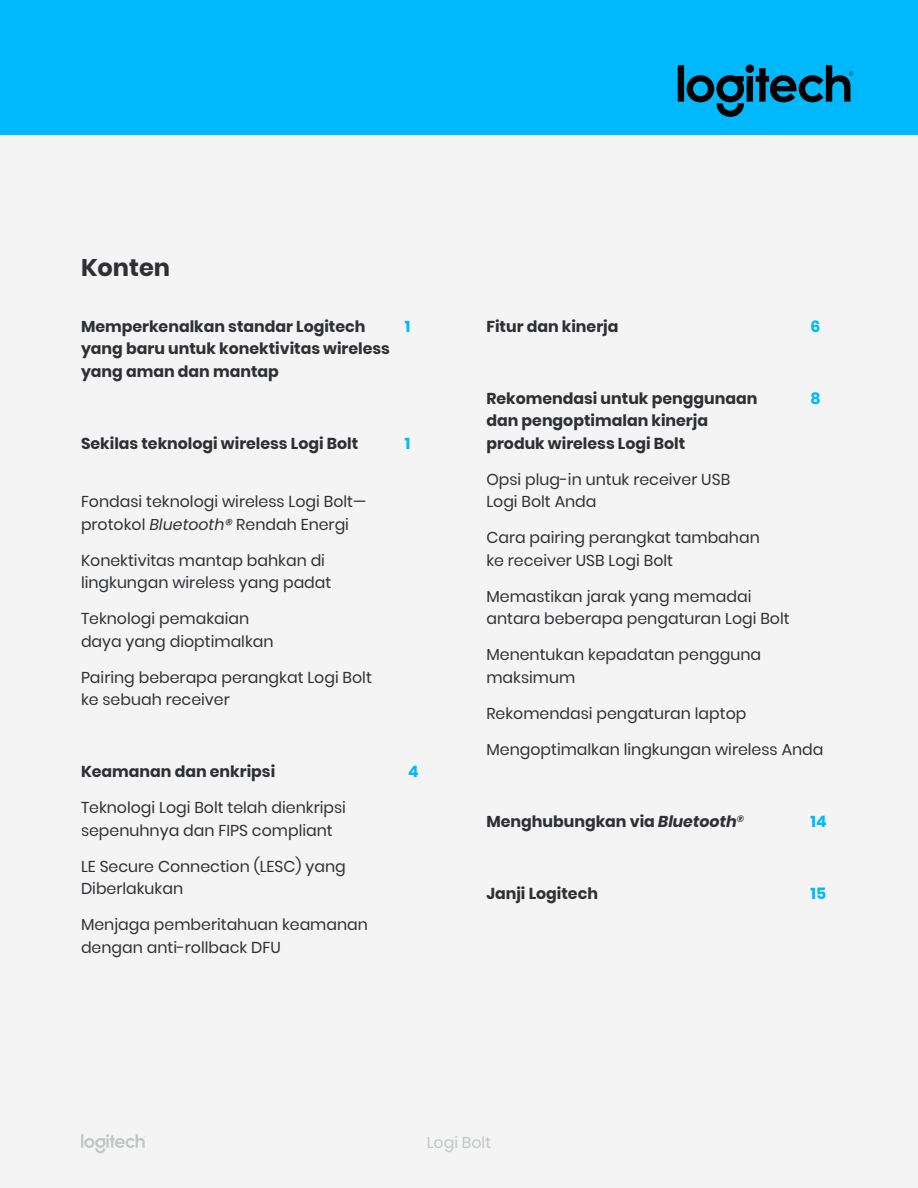
<style>
.page{position:relative;width:918px;height:1188px;background:#fff}
.page>*{position:absolute;margin:0;border:0;box-sizing:border-box;transform-origin:0 0}
.t1{font:700 24px "Poppins";color:#2e3033}
.t2{font:15.75px/22.5px "Poppins";color:#2e3033}
.t3{font:700 15.75px/22.5px "Poppins";color:#2e3033}
.t4{font:700 15.75px "Poppins";color:#00b8fc}
.t5{font:15.75px "Poppins";color:#c2c7c7}
.s1{font-style:italic}
</style>
<div class="page">
<div style="left:0;top:135px;width:918px;height:1053px;background:#f4f4f4"></div>
<div style="left:0;top:0;width:918px;height:135px;background:#00b8fc"></div>
<svg style="left:81px;top:1134px;width:65px;height:19px"></svg>
<svg style="left:678px;top:65px;width:176px;height:52px"></svg>
<h1 class="t1" style="left:81px;top:253px;width:91px">Konten</h1>
<p class="t3" style="left:81px;top:315px;width:286px">Memperkenalkan standar Logitech</p>
<p class="t4" style="left:405px;top:317px;width:7px">1</p>
<p class="t3" style="left:81px;top:338px;width:311px">yang baru untuk konektivitas wireless yang aman dan mantap</p>
<p class="t3" style="left:81px;top:432px;width:279px">Sekilas teknologi wireless Logi Bolt</p>
<p class="t4" style="left:405px;top:434px;width:7px">1</p>
<p class="t2" style="left:81px;top:491px;width:287px">Fondasi teknologi wireless Logi Bolt— protokol <span class="s1">Bluetooth®</span> Rendah Energi</p>
<p class="t2" style="left:81px;top:549px;width:252px">Konektivitas mantap bahkan di lingkungan wireless yang padat</p>
<p class="t2" style="left:81px;top:608px;width:194px">Teknologi pemakaian daya yang dioptimalkan</p>
<p class="t2" style="left:81px;top:666px;width:292px">Pairing beberapa perangkat Logi Bolt ke sebuah receiver</p>
<p class="t3" style="left:81px;top:761px;width:196px">Keamanan dan enkripsi</p>
<p class="t4" style="left:408px;top:763px;width:12px">4</p>
<p class="t2" style="left:81px;top:797px;width:266px">Teknologi Logi Bolt telah dienkripsi sepenuhnya dan FIPS compliant</p>
<p class="t2" style="left:81px;top:855px;width:266px">LE Secure Connection (LESC) yang<br>Diberlakukan</p>
<p class="t2" style="left:81px;top:914px;width:288px">Menjaga pemberitahuan keamanan dengan anti-rollback DFU</p>
<p class="t3" style="left:486px;top:315px;width:134px">Fitur dan kinerja</p>
<p class="t4" style="left:810px;top:317px;width:11px">6</p>
<p class="t3" style="left:486px;top:387px;width:272px">Rekomendasi untuk penggunaan</p>
<p class="t4" style="left:810px;top:389px;width:12px">8</p>
<p class="t3" style="left:486px;top:410px;width:223px">dan pengoptimalan kinerja produk wireless Logi Bolt</p>
<p class="t2" style="left:486px;top:468px;width:245px">Opsi plug-in untuk receiver USB<br>Logi Bolt Anda</p>
<p class="t2" style="left:486px;top:527px;width:275px">Cara pairing perangkat tambahan ke receiver USB Logi Bolt</p>
<p class="t2" style="left:486px;top:585px;width:305px">Memastikan jarak yang memadai antara beberapa pengaturan Logi Bolt</p>
<p class="t2" style="left:486px;top:644px;width:276px">Menentukan kepadatan pengguna maksimum</p>
<p class="t2" style="left:486px;top:702px;width:262px">Rekomendasi pengaturan laptop</p>
<p class="t2" style="left:486px;top:738px;width:339px">Mengoptimalkan lingkungan wireless Anda</p>
<p class="t3" style="left:486px;top:810px;width:259px">Menghubungkan via <span class="s1">Bluetooth</span><sup>®</sup></p>
<p class="t4" style="left:810px;top:812px;width:18px">14</p>
<p class="t3" style="left:486px;top:882px;width:113px">Janji Logitech</p>
<p class="t4" style="left:810px;top:884px;width:17px">15</p>
<p class="t5" style="left:427px;top:1134px;width:66px">Logi Bolt</p>
</div>
